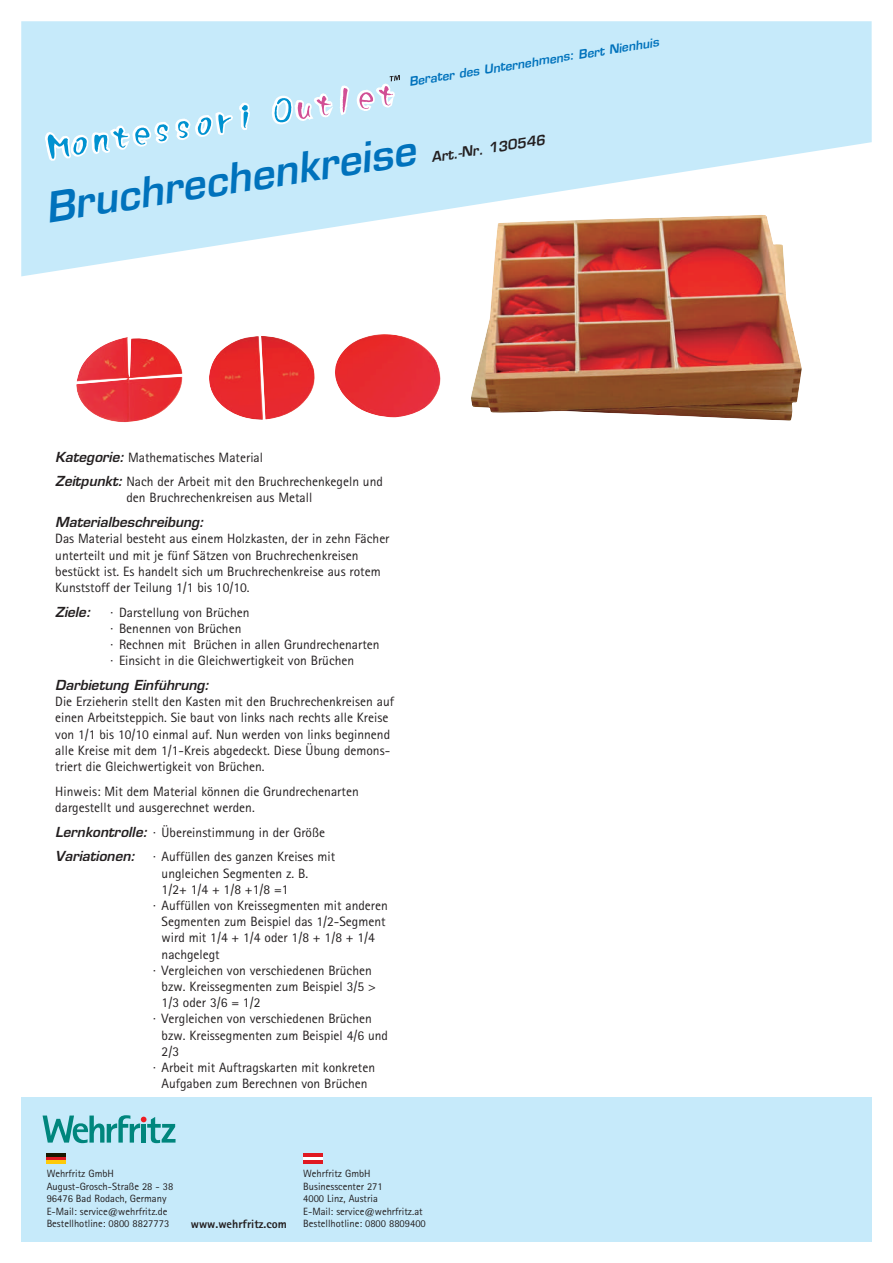
<style>
.page{position:relative;width:893px;height:1263px;background:#fff}
.page>*{position:absolute;margin:0;border:0;box-sizing:border-box;transform-origin:0 0}
.t1{font:italic 600 40.5px "Eurostile LT";color:#0072bc}
.t2{font:13.5px/16.2px "Agfa Rotis Sans Serif";color:#231f20}
.t3{font:italic 600 13.5px "Eurostile LT";color:#231f20}
.t4{font:italic 600 12px "Eurostile LT";color:#0072bc}
.t5{font:800 12px "Agfa Rotis Sans Serif";color:#231f20}
.t6{font:10.5px/12.6px "Agfa Rotis Sans Serif";color:#231f20}
.s1{font-family:"Eurostile LT";font-weight:600;font-style:italic}
</style>
<div class="page">
<svg style="left:21px;top:21px;width:851px;height:255px;fill:#c6eafa"></svg>
<svg style="left:270px;top:75px;width:130px;height:50px"></svg>
<svg style="left:44px;top:99px;width:208px;height:64px"></svg>
<img style="left:455px;top:214px;width:372px;height:207px">
<img style="left:76px;top:334px;width:365px;height:89px">
<div style="left:21px;top:1097px;width:851px;height:145px;background:#c6eafa"></div>
<svg style="left:43px;top:1115px;width:133px;height:28px"></svg>
<svg style="left:303px;top:1156px;width:19px;height:4px"></svg>
<hr style="left:303px;top:1153px;width:19px;height:3px;background:#e01921">
<hr style="left:303px;top:1160px;width:19px;height:4px;background:#e01921">
<svg style="left:47px;top:1156px;width:19px;height:4px"></svg>
<hr style="left:47px;top:1153px;width:19px;height:3px;background:#191800">
<hr style="left:47px;top:1160px;width:19px;height:4px;background:#feca0a">
<p class="t4" style="left:408px;top:77px;width:254px;rotate:-9deg">Berater des Unternehmens: Bert Nienhuis</p>
<h1 class="t1" style="left:43px;top:193px;width:375px;rotate:-9deg">Bruchrechenkreise</h1>
<p class="t3" style="left:431px;top:152px;width:116px;rotate:-9deg">Art.-Nr. 130546</p>
<p class="t2" style="left:55px;top:445px;width:329px;line-height:24.8px"><span class="s1">Kategorie:</span> Mathematisches Material<br><span class="s1">Zeitpunkt:</span> Nach der Arbeit mit den Bruchrechenkegeln und</p>
<p class="t2" style="left:126px;top:490px;width:187px">den Bruchrechenkreisen aus Metall</p>
<p class="t3" style="left:55px;top:517px;width:150px">Materialbeschreibung:</p>
<p class="t2" style="left:55px;top:531px;width:336px">Das Material besteht aus einem Holzkasten, der in zehn Fächer unterteilt und mit je fünf Sätzen von Bruchrechenkreisen bestückt ist. Es handelt sich um Bruchrechenkreise aus rotem Kunststoff der Teilung 1/1 bis 10/10.</p>
<p class="t3" style="left:55px;top:606px;width:37px">Ziele:</p>
<p class="t2" style="left:111px;top:604px;width:271px">· Darstellung von Brüchen<br>· Benennen von Brüchen<br>· Rechnen mit Brüchen in allen Grundrechenarten · Einsicht in die Gleichwertigkeit von Brüchen</p>
<p class="t3" style="left:55px;top:680px;width:156px">Darbietung Einführung:</p>
<p class="t2" style="left:55px;top:694px;width:340px">Die Erzieherin stellt den Kasten mit den Bruchrechenkreisen auf einen Arbeitsteppich. Sie baut von links nach rechts alle Kreise von 1/1 bis 10/10 einmal auf. Nun werden von links beginnend alle Kreise mit dem 1/1-Kreis abgedeckt. Diese Übung demons&shy;triert die Gleichwertigkeit von Brüchen.</p>
<p class="t2" style="left:55px;top:783px;width:305px">Hinweis: Mit dem Material können die Grundrechenarten dargestellt und ausgerechnet werden.</p>
<p class="t2" style="left:55px;top:824px;width:271px"><span class="s1">Lernkontrolle:</span> · Übereinstimmung in der Größe</p>
<p class="t3" style="left:55px;top:851px;width:81px">Variationen:</p>
<p class="t2" style="left:153px;top:849px;width:184px">· Auffüllen des ganzen Kreises mit</p>
<p class="t2" style="left:162px;top:865px;width:148px">ungleichen Segmenten z. B.</p>
<p class="t2" style="left:162px;top:881px;width:128px">1/2+ 1/4 + 1/8 +1/8 =1</p>
<p class="t2" style="left:153px;top:897px;width:236px">· Auffüllen von Kreissegmenten mit anderen</p>
<p class="t2" style="left:162px;top:913px;width:226px">Segmenten zum Beispiel das 1/2-Segment</p>
<p class="t2" style="left:162px;top:930px;width:215px">wird mit 1/4 + 1/4 oder 1/8 + 1/8 + 1/4</p>
<p class="t2" style="left:162px;top:946px;width:60px">nachgelegt</p>
<p class="t2" style="left:153px;top:962px;width:220px">· Vergleichen von verschiedenen Brüchen</p>
<p class="t2" style="left:162px;top:978px;width:216px">bzw. Kreissegmenten zum Beispiel 3/5 &gt;</p>
<p class="t2" style="left:162px;top:994px;width:100px">1/3 oder 3/6 = 1/2</p>
<p class="t2" style="left:153px;top:1011px;width:220px">· Vergleichen von verschiedenen Brüchen</p>
<p class="t2" style="left:162px;top:1027px;width:228px">bzw. Kreissegmenten zum Beispiel 4/6 und</p>
<p class="t2" style="left:162px;top:1043px;width:19px">2/3</p>
<p class="t2" style="left:153px;top:1059px;width:224px">· Arbeit mit Auftragskarten mit konkreten</p>
<p class="t2" style="left:162px;top:1075px;width:208px">Aufgaben zum Berechnen von Brüchen</p>
<p class="t6" style="left:47px;top:1167px;width:128px">Wehrfritz GmbH<br>August-Grosch-Straße 28 - 38<br>96476 Bad Rodach, Germany<br>E-Mail: service@wehrfritz.de<br>Bestellhotline: 0800 8827773</p>
<p class="t6" style="left:303px;top:1167px;width:121px">Wehrfritz GmbH<br>Businesscenter 271<br>4000 Linz, Austria<br>E-Mail: service@wehrfritz.at</p>
<p class="t5" style="left:191px;top:1216px;width:97px">www.wehrfritz.com</p>
<p class="t6" style="left:303px;top:1217px;width:124px">Bestellhotline: 0800 8809400</p>
</div>
